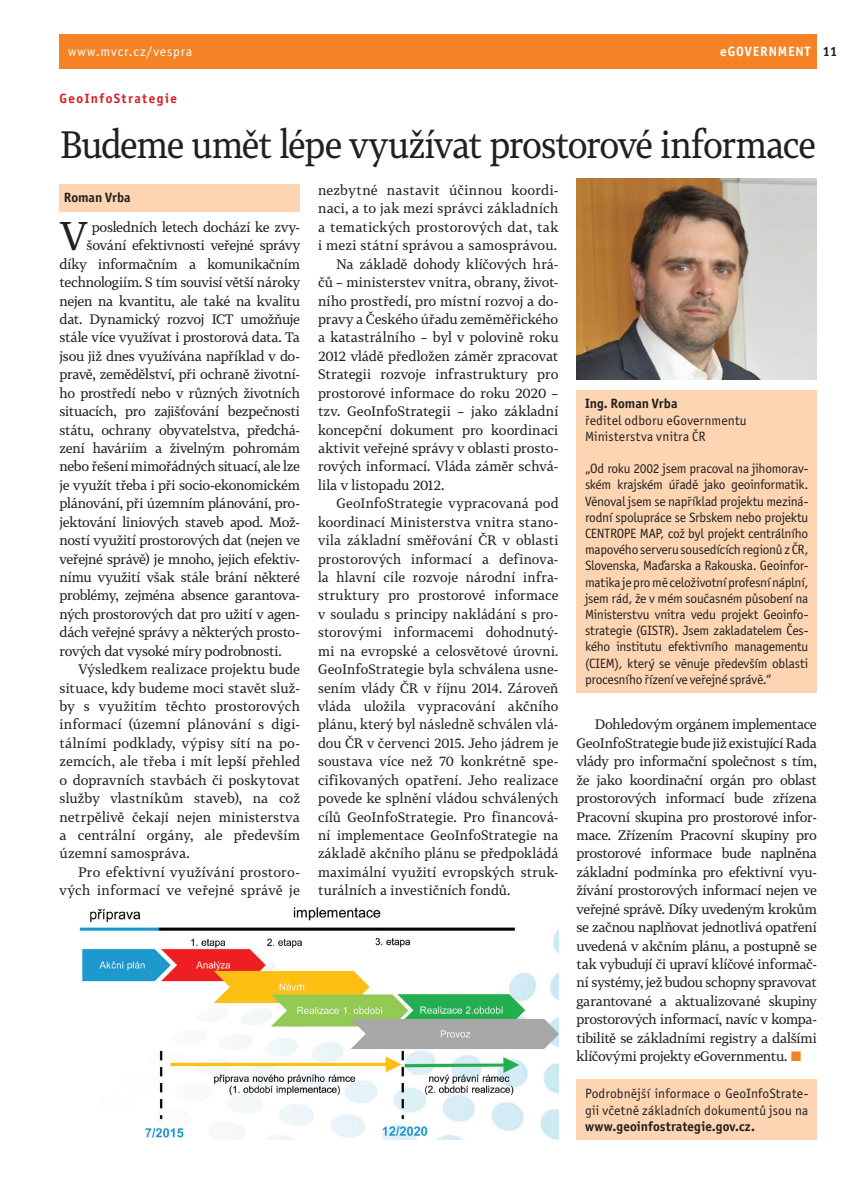
<style>
.page{position:relative;width:868px;height:1191px;background:#fff}
.page>*{position:absolute;margin:0;border:0;box-sizing:border-box;transform-origin:0 0}
.odstavec_základní{font:39.45px "Tabac G3";color:#231f20}
.t1{font:37.5px "Tabac G3";letter-spacing:-.03em;color:#231f20;scale:.92 1}
.odstavec_základní-2{font:13.5px/18.5px "Tabac G3";letter-spacing:-.015em;color:#231f20;text-align:justify}
.odstavec_základní-3{font:13.5px/16.2px "Officina Sans Itc TOT";letter-spacing:.01em;color:#231f20;text-align:justify}
.odstavec_základní-4{font:13.5px/18.5px "Tabac G3";letter-spacing:.02em;color:#231f20;text-align:right}
.odstavec_základní-5{font:700 13.5px "Officina Sans Itc TOT";color:#231f20}
.t2{font:13.5px "Officina Sans Itc TOT";letter-spacing:.075em;color:#fff}
.t3{font:700 13.5px "Officina Sans Itc TOT";letter-spacing:.105em;color:#d82027}
.t4{font:700 13.5px "Officina Sans Itc TOT";letter-spacing:.07em;color:#fff}
.s1{font-size:13.35px;color:#f58224}
.s2{font-weight:700}
</style>
<div class="page">
<div style="left:60px;top:34px;width:756px;height:34px;background:#f58224"></div>
<div style="left:576px;top:1079px;width:240px;height:61px;background:#fdd5b2"></div>
<div style="left:60px;top:184px;width:240px;height:28px;background:#fdd5b2"></div>
<img style="left:79px;top:907px;width:479px;height:233px">
<img style="left:576px;top:178px;width:240px;height:201px">
<div style="left:576px;top:390px;width:240px;height:302px;background:#fdd5b2"></div>
<p class="t2" style="left:68px;top:44px;width:126px">www.mvcr.cz/vespra</p>
<p class="t4" style="left:720px;top:43px;width:92px">eGOVERNMENT</p>
<p class="odstavec_základní-5" style="left:822px;top:43px;width:16px">11</p>
<p class="t3" style="left:60px;top:90px;width:119px">GeoInfoStrategie</p>
<p class="t1" style="left:60px;top:119px;width:823px">Budeme umět lépe využívat prostorové informace</p>
<p class="odstavec_základní-5" style="left:64px;top:189px;width:68px">Roman Vrba</p>
<p class="odstavec_základní" style="left:60px;top:209px;width:30px">V</p>
<p class="odstavec_základní-2" style="left:92px;top:217px;width:210px">posledních letech dochází ke zvy-</p>
<p class="odstavec_základní-2" style="left:87px;top:236px;width:215px">šování efektivnosti veřejné správy</p>
<p class="odstavec_základní-2" style="left:60px;top:254px;width:242px">díky informačním a komunikačním</p>
<p class="odstavec_základní-2" style="left:60px;top:273px;width:242px">technologiím. S tím souvisí větší nároky</p>
<p class="odstavec_základní-2" style="left:60px;top:291px;width:242px">nejen na kvantitu, ale také na kvalitu</p>
<p class="odstavec_základní-2" style="left:60px;top:310px;width:242px">dat. Dynamický rozvoj ICT umožňuje</p>
<p class="odstavec_základní-2" style="left:60px;top:328px;width:242px">stále více využívat i prostorová data. Ta</p>
<p class="odstavec_základní-2" style="left:60px;top:346px;width:242px">jsou již dnes využívána například v do-</p>
<p class="odstavec_základní-2" style="left:60px;top:365px;width:242px">pravě, zemědělství, při ochraně životní-</p>
<p class="odstavec_základní-2" style="left:60px;top:383px;width:242px">ho prostředí nebo v různých životních</p>
<p class="odstavec_základní-2" style="left:60px;top:402px;width:242px">situacích, pro zajišťování bezpečnosti</p>
<p class="odstavec_základní-2" style="left:60px;top:420px;width:242px">státu, ochrany obyvatelstva, předchá-</p>
<p class="odstavec_základní-2" style="left:60px;top:438px;width:242px">zení haváriím a živelným pohromám</p>
<p class="odstavec_základní-2" style="left:60px;top:457px;width:242px">nebo řešení mimořádných situací, ale lze</p>
<p class="odstavec_základní-2" style="left:60px;top:475px;width:242px">je využít třeba i při socio-ekonomickém</p>
<p class="odstavec_základní-2" style="left:60px;top:494px;width:242px">plánování, při územním plánování, pro-</p>
<p class="odstavec_základní-2" style="left:60px;top:512px;width:242px">jektování liniových staveb apod. Mož-</p>
<p class="odstavec_základní-2" style="left:60px;top:531px;width:242px">ností využití prostorových dat (nejen ve</p>
<p class="odstavec_základní-2" style="left:60px;top:549px;width:242px">veřejné správě) je mnoho, jejich efektiv-</p>
<p class="odstavec_základní-2" style="left:60px;top:567px;width:242px">nímu využití však stále brání některé</p>
<p class="odstavec_základní-2" style="left:60px;top:586px;width:242px">problémy, zejména absence garantova-</p>
<p class="odstavec_základní-2" style="left:60px;top:604px;width:242px">ných prostorových dat pro užití v agen-</p>
<p class="odstavec_základní-2" style="left:60px;top:623px;width:242px">dách veřejné správy a některých prosto-</p>
<p class="odstavec_základní-2" style="left:60px;top:641px;width:223px">rových dat vysoké míry podrobnosti.</p>
<p class="odstavec_základní-2" style="left:60px;top:660px;width:242px;text-indent:18px">Výsledkem realizace projektu bude situace, kdy budeme moci stavět služ&shy;by s využitím těchto prostorových informací (územní plánování s digi&shy;tálními podklady, výpisy sítí na po&shy;zemcích, ale třeba i mít lepší přehled o dopravních stavbách či poskytovat služby vlastníkům staveb), na což netrpělivě čekají nejen ministerstva a centrální orgány, ale především územní samospráva.</p>
<p class="odstavec_základní-4" style="left:60px;top:862px;width:242px">Pro efektivní využívání prostoro&shy;vých informací ve veřejné správě je</p>
<p class="odstavec_základní-2" style="left:318px;top:181px;width:242px">nezbytné nastavit účinnou koordi&shy;naci, a to jak mezi správci základních a tematických prostorových dat, tak i mezi státní správou a samosprávou.</p>
<p class="odstavec_základní-2" style="left:318px;top:254px;width:242px;text-indent:18px">Na základě dohody klíčových hrá&shy;čů – ministerstev vnitra, obrany, život&shy;ního prostředí, pro místní rozvoj a do&shy;pravy a Českého úřadu zeměměřického a katastrálního – byl v polovině roku 2012 vládě předložen záměr zpracovat Strategii rozvoje infrastruktury pro prostorové informace do roku 2020 – tzv. GeoInfoStrategii – jako základní koncepční dokument pro koordinaci aktivit veřejné správy v oblasti prosto&shy;rových informací. Vláda záměr schvá&shy;lila v listopadu 2012.</p>
<p class="odstavec_základní-2" style="left:318px;top:494px;width:242px;text-indent:18px">GeoInfoStrategie vypracovaná pod koordinací Ministerstva vnitra stano&shy;vila základní směřování ČR v oblasti prostorových informací a definova&shy;la hlavní cíle rozvoje národní infra&shy;struktury pro prostorové informace v souladu s principy nakládání s pro&shy;storovými informacemi dohodnutý&shy;mi na evropské a celosvětové úrovni.<br>GeoInfoStrategie byla schválena usne&shy;sením vlády ČR v říjnu 2014. Zároveň vláda uložila vypracování akčního plánu, který byl následně schválen vlá&shy;dou ČR v červenci 2015. Jeho jádrem je soustava více než 70 konkrétně spe&shy;cifikovaných opatření. Jeho realizace povede ke splnění vládou schválených cílů GeoInfoStrategie. Pro financová&shy;ní implementace GeoInfoStrategie na základě akčního plánu se předpokládá maximální využití evropských struk&shy;turálních a investičních fondů.</p>
<p class="odstavec_základní-5" style="left:585px;top:395px;width:94px">Ing. Roman Vrba</p>
<p class="odstavec_základní-3" style="left:585px;top:412px;width:163px">ředitel odboru eGovernmentu</p>
<p class="odstavec_základní-3" style="left:585px;top:428px;width:122px">Ministerstva vnitra ČR</p>
<p class="odstavec_základní-3" style="left:585px;top:460px;width:225px">„Od roku 2002 jsem pracoval na jihomorav&shy;ském krajském úřadě jako geoinformatik.<br>Věnoval jsem se například projektu meziná&shy;rodní spolupráce se Srbskem nebo projektu CENTROPE MAP, což byl projekt centrálního mapového serveru sousedících regionů z ČR, Slovenska, Maďarska a Rakouska. Geoinfor&shy;matika je pro mě celoživotní profesní náplní, jsem rád, že v mém současném působení na Ministerstvu vnitra vedu projekt Geoinfo&shy;strategie (GISTR). Jsem zakladatelem Čes&shy;kého institutu efektivního managementu (CIEM), který se věnuje především oblasti procesního řízení ve veřejné správě.“</p>
<p class="odstavec_základní-2" style="left:576px;top:715px;width:242px;text-indent:18px">Dohledovým orgánem implementace GeoInfoStrategie bude již existující Rada vlády pro informační společnost s tím, že jako koordinační orgán pro oblast prostorových informací bude zřízena Pracovní skupina pro prostorové infor&shy;mace. Zřízením Pracovní skupiny pro prostorové informace bude naplněna základní podmínka pro efektivní vyu&shy;žívání prostorových informací nejen ve veřejné správě. Díky uvedeným krokům se začnou naplňovat jednotlivá opatření uvedená v akčním plánu, a postupně se tak vybudují či upraví klíčové informač&shy;ní systémy, jež budou schopny spravovat garantované a aktualizované skupiny prostorových informací, navíc v kompa&shy;tibilitě se základními registry a dalšími klíčovými projekty eGovernmentu. <span class="s1">■</span></p>
<p class="odstavec_základní-3" style="left:585px;top:1086px;width:225px">Podrobnější informace o GeoInfoStrate&shy;gii včetně základních dokumentů jsou na <span class="s2">www.geoinfostrategie.gov.cz.</span></p>
</div>
